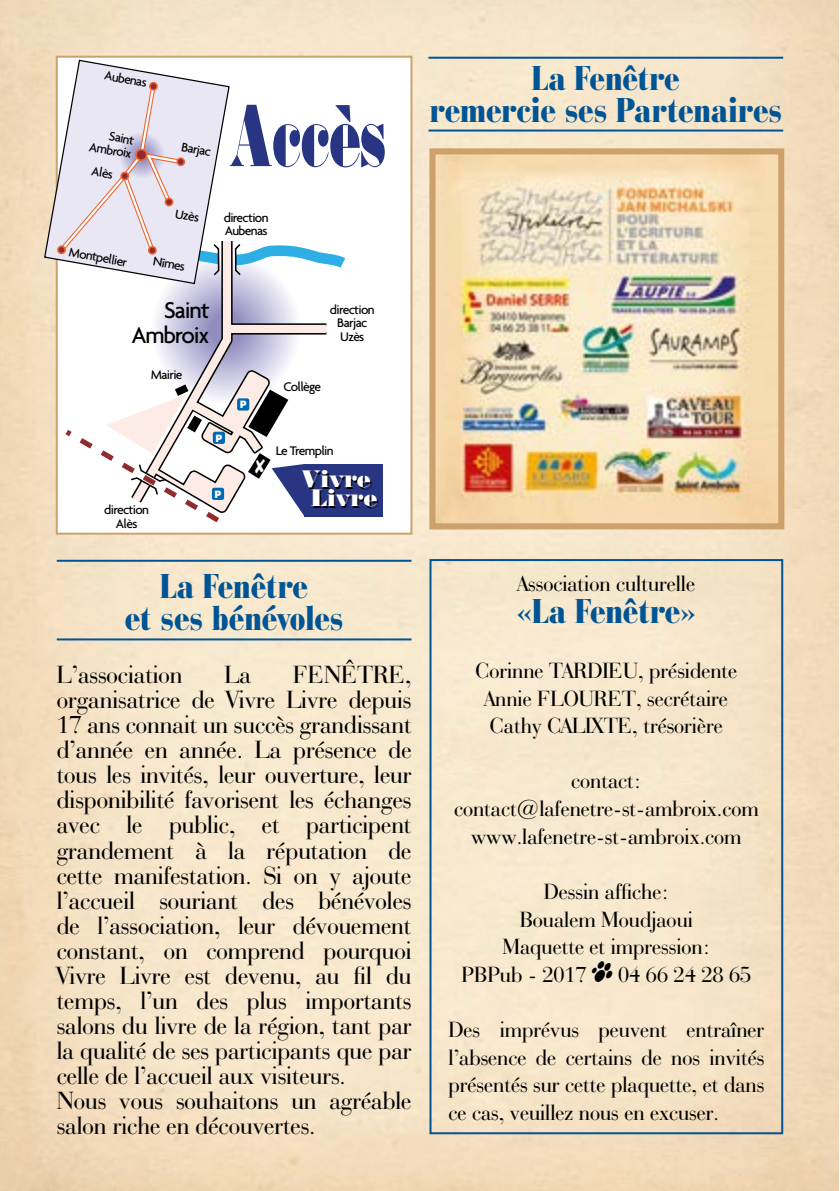
<style>
.page{position:relative;width:840px;height:1191px;background:#fff}
.page>*{position:absolute;margin:0;border:0;box-sizing:border-box;transform-origin:0 0}
.t1{font:800 85.8px "Bodoni";color:#283583;scale:.6 1}
.t2{font:900 condensed 36px/32px "Bauer Bodoni BT";letter-spacing:-.015em;color:#005493;text-align:center}
.t3{font:26px/25px "Bauer Bodoni BT";color:#000}
.t4{font:500 24.6px/24.6px "Agenda";letter-spacing:-.05em;color:#000;text-align:right}
.t5{font:800 23.6px/18.6px "Bodoni";color:#fff;text-align:center;scale:.96 1}
.t6{font:23px/27.6px "Bauer Bodoni BT";color:#000;text-align:center}
.t7{font:500 13.4px/13.4px "Agenda";letter-spacing:-.05em;color:#000;text-align:center}
.t8{font:900 10.2px "Arial";color:#fff;scale:.95 1}
.s1{font-family:"Garfield"}
</style>
<div class="page">
<img style="left:0;top:1px;width:838px;height:1190px">
<div style="left:429px;top:559px;width:353px;height:575px;border:2px solid #005493"></div>
<div style="left:56px;top:56px;width:356px;height:478px;background:#fff;border:2px solid #cda16b"></div>
<div style="left:304px;top:464px;width:79px;height:52px;background:#283583"></div>
<svg style="left:43px;top:59px;width:157px;height:226px"></svg>
<img style="left:436px;top:155px;width:340px;height:367px">
<div style="left:429px;top:148px;width:354px;height:381px;border:6px solid #cda16b"></div>
<hr style="left:57px;top:638px;width:354px;height:2px;background:#005493">
<hr style="left:57px;top:560px;width:354px;height:2px;background:#005493">
<hr style="left:428px;top:57px;width:354px;height:2px;background:#005493">
<hr style="left:428px;top:129px;width:354px;height:2px;background:#005493">
<svg style="left:55px;top:81px;width:302px;height:446px"></svg>
<p class="t7" style="left:106px;top:68px;width:44px;rotate:10deg">Aubenas</p>
<p class="t7" style="left:93px;top:126px;width:44px;text-align:right;rotate:10deg">Saint<br>Ambroix</p>
<p class="t7" style="left:93px;top:163px;width:23px;rotate:10deg">Alès</p>
<p class="t7" style="left:183px;top:140px;width:32px;rotate:10deg">Barjac</p>
<p class="t7" style="left:176px;top:207px;width:26px;rotate:10deg">Uzès</p>
<p class="t7" style="left:70px;top:245px;width:61px;rotate:10deg">Montpellier</p>
<p class="t7" style="left:154px;top:254px;width:34px;rotate:10deg">Nîmes</p>
<p class="t4" style="left:132px;top:298px;width:79px">Saint<br>Ambroix</p>
<p class="t7" style="left:151px;top:368px;width:33px">Mairie</p>
<h1 class="t1" style="left:229px;top:99px;width:261px">Accès</h1>
<p class="t7" style="left:224px;top:210px;width:46px;text-align:left">direction<br>Aubenas</p>
<p class="t8" style="left:239px;top:397px;width:9px">P</p>
<p class="t7" style="left:330px;top:302px;width:46px">direction<br>Barjac<br>Uzès</p>
<p class="t7" style="left:283px;top:379px;width:39px">Collège</p>
<p class="t7" style="left:104px;top:503px;width:46px">direction<br>Alès</p>
<p class="t8" style="left:215px;top:430px;width:9px">P</p>
<p class="t8" style="left:214px;top:486px;width:9px">P</p>
<p class="t7" style="left:276px;top:444px;width:59px">Le Tremplin</p>
<p class="t5" style="left:301px;top:471px;width:80px">Vivre<br>Livre</p>
<h2 class="t2" style="left:125px;top:569px;width:220px">La Fenêtre<br>et ses bénévoles</h2>
<p class="t3" style="left:57px;top:661px;width:356px;text-indent:236px">FENÊTRE, organisatrice de Vivre Livre depuis<br>17 ans connait un succès grandissant d’année en année. La présence de tous les invités, leur ouverture, leur disponibilité favorisent les échanges avec le public, et participent grandement à la réputation de cette manifestation. Si on y ajoute l’accueil souriant des bénévoles de l’association, leur dévouement constant, on comprend pourquoi<br>Vivre Livre est devenu, au fil du temps, l’un des plus importants salons du livre de la région, tant par la qualité de ses participants que par celle de l’accueil aux visiteurs.<br>Nous vous souhaitons un agréable salon riche en découvertes.</p>
<p class="t3" style="left:57px;top:661px;width:127px">L’association</p>
<p class="t3" style="left:224px;top:661px;width:28px">La</p>
<h2 class="t2" style="left:429px;top:61px;width:354px">La Fenêtre<br>remercie ses Partenaires</h2>
<p class="t6" style="left:517px;top:569px;width:179px">Association culturelle</p>
<h2 class="t2" style="left:516px;top:594px;width:181px">«La Fenêtre»</h2>
<p class="t6" style="left:475px;top:656px;width:263px">Corinne TARDIEU, présidente<br>Annie FLOURET, secrétaire<br>Cathy CALIXTE, trésorière</p>
<p class="t6" style="left:453px;top:766px;width:306px">contact: contact@lafenetre-st-ambroix.com www.lafenetre-st-ambroix.com</p>
<p class="t6" style="left:461px;top:877px;width:291px">Dessin affiche:<br>Boualem Moudjaoui<br>Maquette et impression:<br>PBPub - 2017 <span class="s1">@</span> 04 66 24 28 65</p>
<p class="t6" style="left:448px;top:1015px;width:317px;text-align:justify">Des imprévus peuvent entraîner l’absence de certains de nos invités présentés sur cette plaquette, et dans ce cas, veuillez nous en excuser.</p>
</div>
